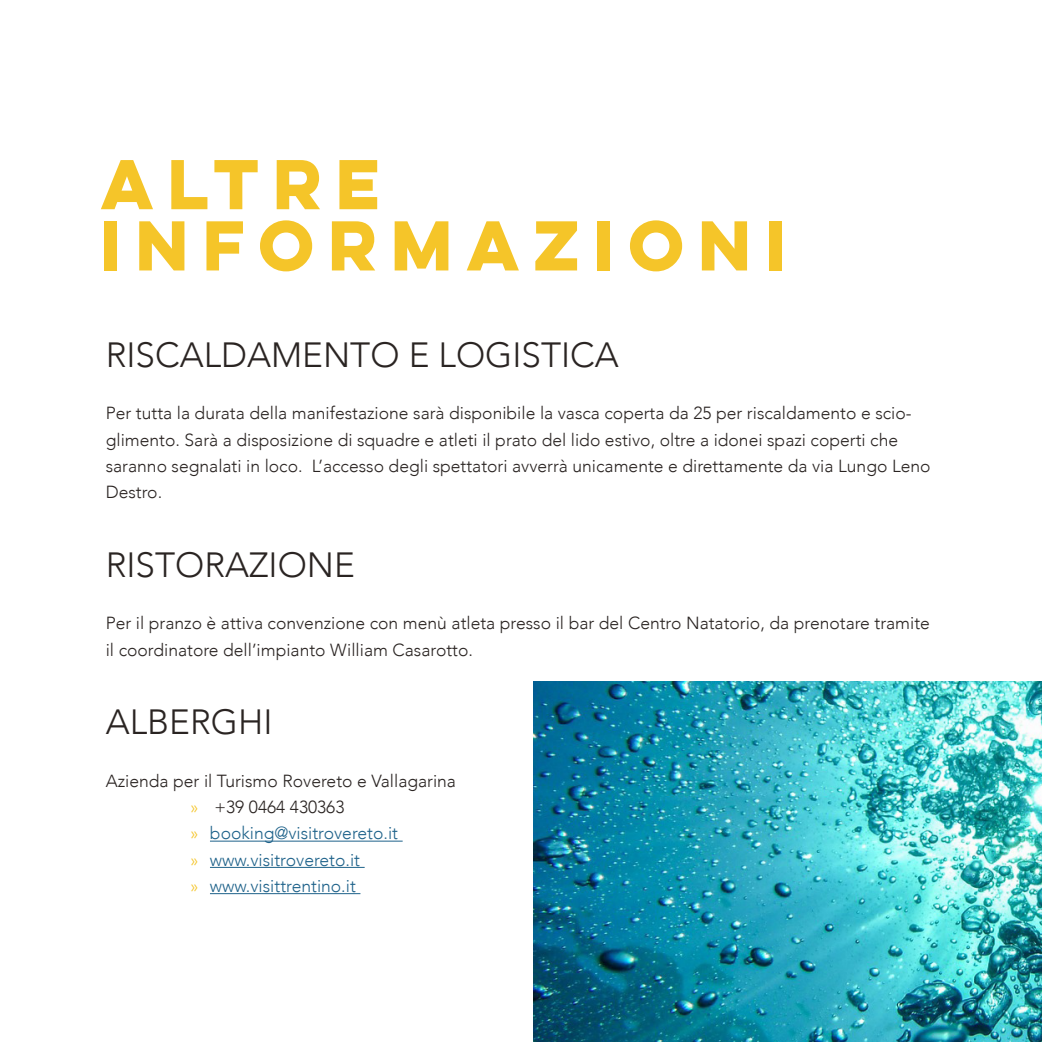
<style>
.page{position:relative;width:1042px;height:1042px;background:#fff}
.page>*{position:absolute;margin:0;border:0;box-sizing:border-box;transform-origin:0 0}
.t1{font:700 63px/61.2px "Lulo Clean One";color:#f5c529}
.t2{font:300 35px "Avenir";color:#2a2422}
.t3{font:300 17.5px/26.2px "Avenir";color:#2a2422}
.t4{font:300 17.5px/26.2px "Avenir";color:#1e628a}
.s1{color:#2a2422}
.s2{color:#f5c529}
</style>
<div class="page">
<hr style="left:210px;top:840px;width:193px;height:1px;background:#1e628a">
<hr style="left:210px;top:867px;width:155px;height:1px;background:#1e628a">
<hr style="left:210px;top:893px;width:150px;height:1px;background:#1e628a">
<img style="left:533px;top:682px;width:509px;height:360px">
<h1 class="t1" style="left:101px;top:152px;width:700px">ALTRE<br>INFORMAZIONI</h1>
<h2 class="t2" style="left:106px;top:334px;width:514px">RISCALDAMENTO E LOGISTICA</h2>
<p class="t3" style="left:106px;top:400px;width:826px">Per tutta la durata della manifestazione sarà disponibile la vasca coperta da 25 per riscaldamento e scio&shy;glimento. Sarà a disposizione di squadre e atleti il prato del lido estivo, oltre a idonei spazi coperti che saranno segnalati in loco. L’accesso degli spettatori avverrà unicamente e direttamente da via Lungo Leno Destro.</p>
<h2 class="t2" style="left:106px;top:544px;width:251px">RISTORAZIONE</h2>
<p class="t3" style="left:106px;top:610px;width:826px">Per il pranzo è attiva convenzione con menù atleta presso il bar del Centro Natatorio, da prenotare tramite il coordinatore dell’impianto William Casarotto.</p>
<h2 class="t2" style="left:106px;top:701px;width:168px">ALBERGHI</h2>
<p class="t4" style="left:190px;top:768px;width:267px;text-indent:-84px"><span class="s1">Azienda per il Turismo Rovereto e Vallagarina </span><span class="s2">»</span> <span class="s1">+39 0464 430363<br></span><span class="s2">»</span> booking@visitrovereto.it<br><span class="s2">»</span> www.visitrovereto.it<br><span class="s2">»</span> www.visittrentino.it</p>
</div>
